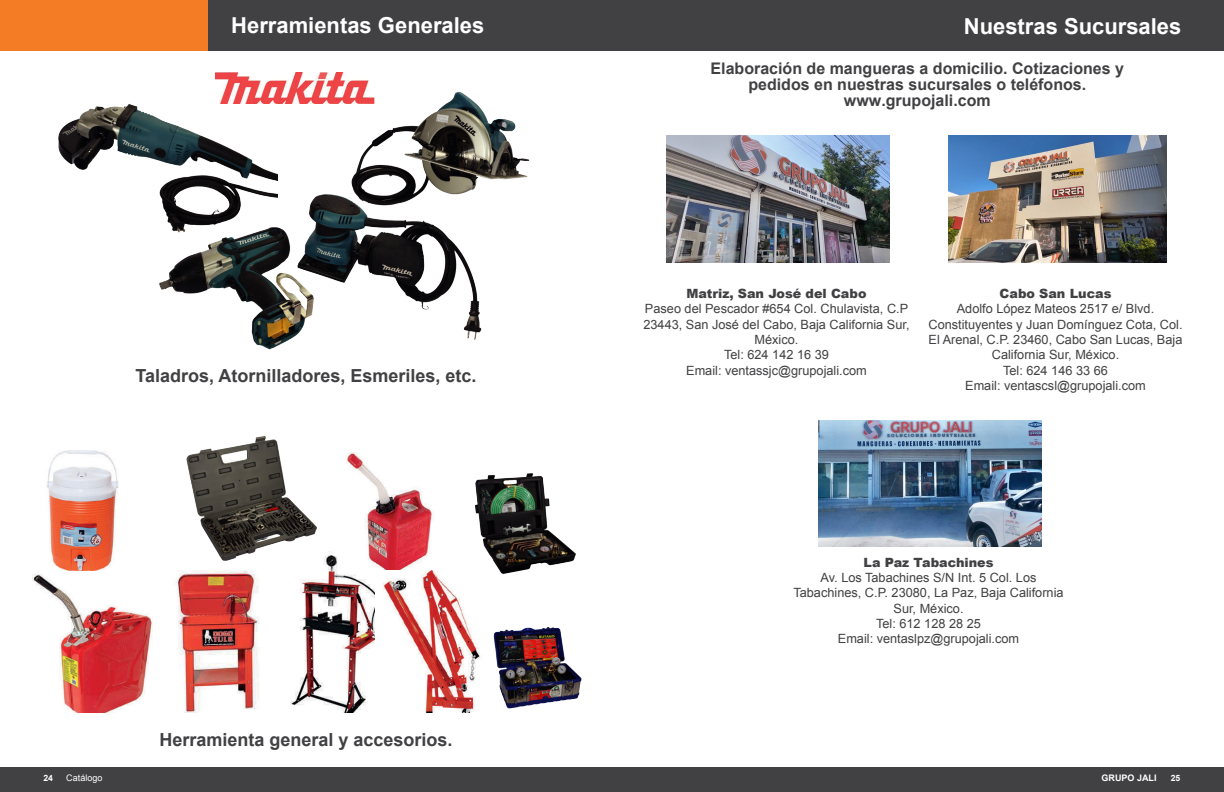
<style>
.page{position:relative;width:1224px;height:792px;background:#fff}
.page>*{position:absolute;margin:0;border:0;box-sizing:border-box;transform-origin:0 0}
.t1{font:700 24px "Arial";color:#fff}
.t2{font:700 22px "Arial";color:#fff}
.t3{font:700 18px "Arial";color:#414042}
.t4{font:700 16px/16px "Arial";color:#414042;text-align:center}
.t5{font:12.7px/15.3px "Arial";color:#414042;text-align:center}
.t6{font:900 12.7px "Arial";color:#414042}
.t7{font:700 9px "Arial";color:#fff}
.t8{font:9px "Arial";color:#fff}
.t9{font:700 8.6px "Arial";color:#fff}
</style>
<div class="page">
<div style="left:0;top:767px;width:1224px;height:25px;background:#414042"></div>
<div style="left:0;top:0;width:209px;height:50px;background:#f47c24"></div>
<div style="left:209px;top:0;width:1015px;height:50px;background:#414042"></div>
<img style="left:46px;top:451px;width:73px;height:120px">
<img style="left:152px;top:571px;width:107px;height:142px">
<img style="left:33px;top:575px;width:119px;height:138px">
<img style="left:291px;top:551px;width:84px;height:162px">
<img style="left:342px;top:452px;width:92px;height:121px">
<img style="left:376px;top:570px;width:104px;height:143px">
<img style="left:278px;top:73px;width:45px;height:30px">
<img style="left:667px;top:135px;width:223px;height:127px">
<img style="left:949px;top:135px;width:217px;height:127px">
<img style="left:819px;top:420px;width:223px;height:127px">
<img style="left:58px;top:72px;width:220px;height:103px">
<img style="left:323px;top:72px;width:207px;height:108px">
<img style="left:159px;top:175px;width:327px;height:175px">
<img style="left:493px;top:627px;width:89px;height:82px">
<img style="left:181px;top:436px;width:136px;height:135px">
<img style="left:463px;top:473px;width:113px;height:104px">
<h2 class="t2" style="left:241px;top:9px;width:184px">ornillería Grado 8</h2>
<h2 class="t2" style="left:229px;top:11px;width:257px">THerramientas Generales</h2>
<h1 class="t1" style="left:244px;top:8px;width:87px">Aceites</h1>
<h2 class="t2" style="left:964px;top:12px;width:219px">Nuestras Sucursales</h2>
<h1 class="t1" style="left:229px;top:11px;width:263px">Productos Neumáticos</h1>
<h2 class="t2" style="left:234px;top:12px;width:87px">O´Rings</h2>
<h1 class="t1" style="left:234px;top:11px;width:232px">Bombas Hidráulicas</h1>
<h1 class="t1" style="left:223px;top:11px;width:274px">Herramientas y equipos</h1>
<h3 class="t3" style="left:135px;top:363px;width:343px">Taladros, Atornilladores, Esmeriles, etc.</h3>
<h3 class="t3" style="left:159px;top:728px;width:295px">Herramienta general y accesorios.</h3>
<p class="t4" style="left:711px;top:61px;width:415px">Elaboración de mangueras a domicilio. Cotizaciones y pedidos en nuestras sucursales o teléfonos. www.grupojali.com</p>
<p class="t6" style="left:687px;top:284px;width:182px">Matriz, San José del Cabo</p>
<p class="t5" style="left:643px;top:301px;width:268px">Paseo del Pescador #654 Col. Chulavista, C.P<br>23443, San José del Cabo, Baja California Sur,<br>México.<br>Tel: 624 142 16 39<br>Email: ventassjc@grupojali.com</p>
<p class="t6" style="left:1000px;top:284px;width:113px">Cabo San Lucas</p>
<p class="t5" style="left:928px;top:301px;width:256px">Adolfo López Mateos 2517 e/ Blvd.<br>Constituyentes y Juan Domínguez Cota, Col.<br>El Arenal, C.P. 23460, Cabo San Lucas, Baja<br>California Sur, México.<br>Tel: 624 146 33 66<br>Email: ventascsl@grupojali.com</p>
<p class="t6" style="left:864px;top:553px;width:131px">La Paz Tabachines</p>
<p class="t5" style="left:793px;top:570px;width:272px">Av. Los Tabachines S/N Int. 5 Col. Los<br>Tabachines, C.P. 23080, La Paz, Baja California<br>Sur, México.<br>Tel: 612 128 28 25<br>Email: ventaslpz@grupojali.com</p>
<p class="t9" style="left:44px;top:772px;width:11px">24</p>
<p class="t8" style="left:66px;top:772px;width:38px">Catálogo</p>
<p class="t7" style="left:1102px;top:772px;width:57px">GRUPO JALI</p>
<p class="t9" style="left:1171px;top:772px;width:11px">25</p>
</div>
